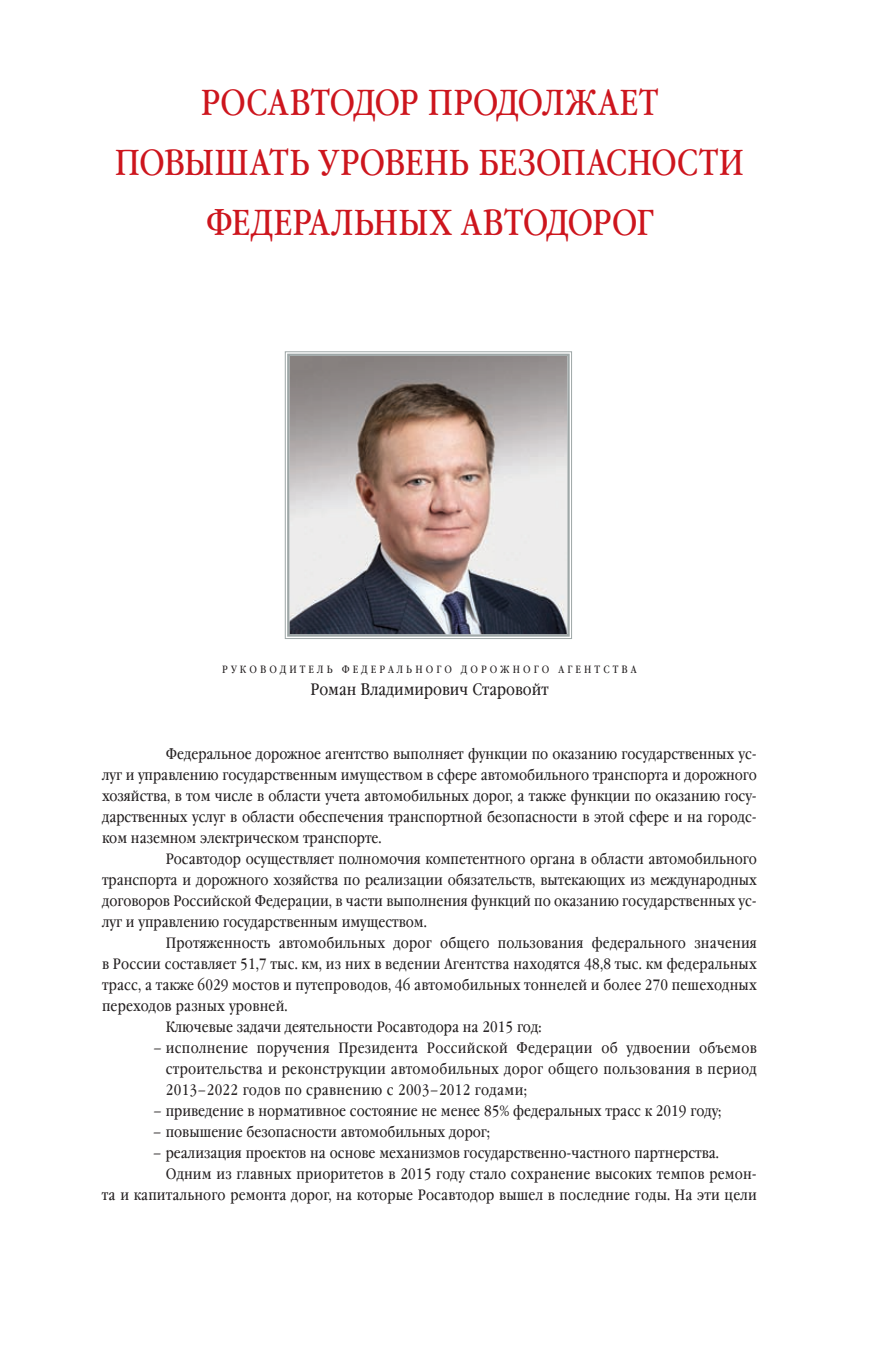
<style>
.page{position:relative;width:893px;height:1361px;background:#fff}
.page>*{position:absolute;margin:0;border:0;box-sizing:border-box;transform-origin:0 0}
.t1{font:36px "Garamond Book Narrow C";color:#cd151d}
.t2{font:16.5px "Garamond Book Narrow C";color:#231f20}
.t3{font:15px/21px "Garamond Book Narrow C";color:#231f20;text-align:justify}
.t4{font:10.5px "Garamond Book Narrow C";color:#231f20}
</style>
<div class="page">
<svg style="left:285px;top:351px;width:287px;height:288px;background:#a99e9c"></svg>
<div style="left:287px;top:354px;width:283px;height:282px;border:2px solid #9ea7a7"></div>
<h1 class="t1" style="left:201px;top:83px;width:43px">Росавтодор</h1>
<h1 class="t1" style="left:428px;top:83px;width:24px">продолжает</h1>
<h1 class="t1" style="left:115px;top:143px;width:26px">повы</h1>
<h1 class="t1" style="left:215px;top:143px;width:57px">шать</h1>
<h1 class="t1" style="left:319px;top:143px;width:23px">уровень</h1>
<h1 class="t1" style="left:478px;top:143px;width:23px">безопасности</h1>
<h1 class="t1" style="left:206px;top:203px;width:24px">федеральны</h1>
<h1 class="t1" style="left:429px;top:203px;width:55px">х автодорог</h1>
<p class="t4" style="left:222px;top:663px;width:20px">Р уководитель</p>
<p class="t4" style="left:342px;top:663px;width:22px">Ф едерального</p>
<p class="t4" style="left:461px;top:663px;width:11px">дорожного</p>
<p class="t4" style="left:558px;top:663px;width:10px">агентства</p>
<p class="t2" style="left:310px;top:680px;width:240px">Роман Владимирович Старовойт</p>
<p class="t3" style="left:166px;top:744px;width:592px">Федеральное дорожное агентство выполняет функции по оказанию государственных ус-</p>
<p class="t3" style="left:102px;top:765px;width:656px">луг и управлению государственным имуществом в сфере автомобильного транспорта и дорожного</p>
<p class="t3" style="left:102px;top:786px;width:656px">хозяйства, в том числе в области учета автомобильных дорог, а также функции по оказанию госу-</p>
<p class="t3" style="left:102px;top:807px;width:656px">дарственных услуг в области обеспечения транспортной безопасности в этой сфере и на городс-</p>
<p class="t3" style="left:102px;top:828px;width:281px">ком наземном электрическом транспорте.</p>
<p class="t3" style="left:166px;top:849px;width:593px">Росавтодор осуществляет полномочия компетентного органа в области автомобильного</p>
<p class="t3" style="left:102px;top:870px;width:656px">транспорта и дорожного хозяйства по реализации обязательств, вытекающих из международных</p>
<p class="t3" style="left:102px;top:891px;width:656px">договоров Российской Федерации, в части выполнения функций по оказанию государственных ус-</p>
<p class="t3" style="left:102px;top:912px;width:326px">луг и управлению государственным имуществом.</p>
<p class="t3" style="left:166px;top:933px;width:593px">Протяженность автомобильных дорог общего пользования федерального значения</p>
<p class="t3" style="left:102px;top:954px;width:656px">в России составляет 51,7 тыс. км, из них в ведении Агентства находятся 48,8 тыс. км федеральных</p>
<p class="t3" style="left:102px;top:975px;width:656px">трасс, а также 6029 мостов и путепроводов, 46 автомобильных тоннелей и более 270 пешеходных</p>
<p class="t3" style="left:102px;top:996px;width:187px">переходов разных уровней.</p>
<p class="t3" style="left:166px;top:1017px;width:377px">Ключевые задачи деятельности Росавтодора на 2015 год:</p>
<p class="t3" style="left:166px;top:1038px;width:593px;text-indent:-13px">– исполнение поручения Президента Российской Федерации об удвоении объемов строительства и реконструкции автомобильных дорог общего пользования в период 2013–2022 годов по сравнению с 2003–2012 годами;</p>
<p class="t3" style="left:153px;top:1101px;width:570px">– приведение в нормативное состояние не менее 85% федеральных трасс к 2019 году;</p>
<p class="t3" style="left:153px;top:1122px;width:339px">– повышение безопасности автомобильных дорог;</p>
<p class="t3" style="left:153px;top:1143px;width:568px">– реализация проектов на основе механизмов государственно-частного партнерства.</p>
<p class="t3" style="left:166px;top:1164px;width:593px">Одним из главных приоритетов в 2015 году стало сохранение высоких темпов ремон-</p>
<p class="t3" style="left:102px;top:1185px;width:656px">та и капитального ремонта дорог, на которые Росавтодор вышел в последние годы. На эти цели</p>
</div>
